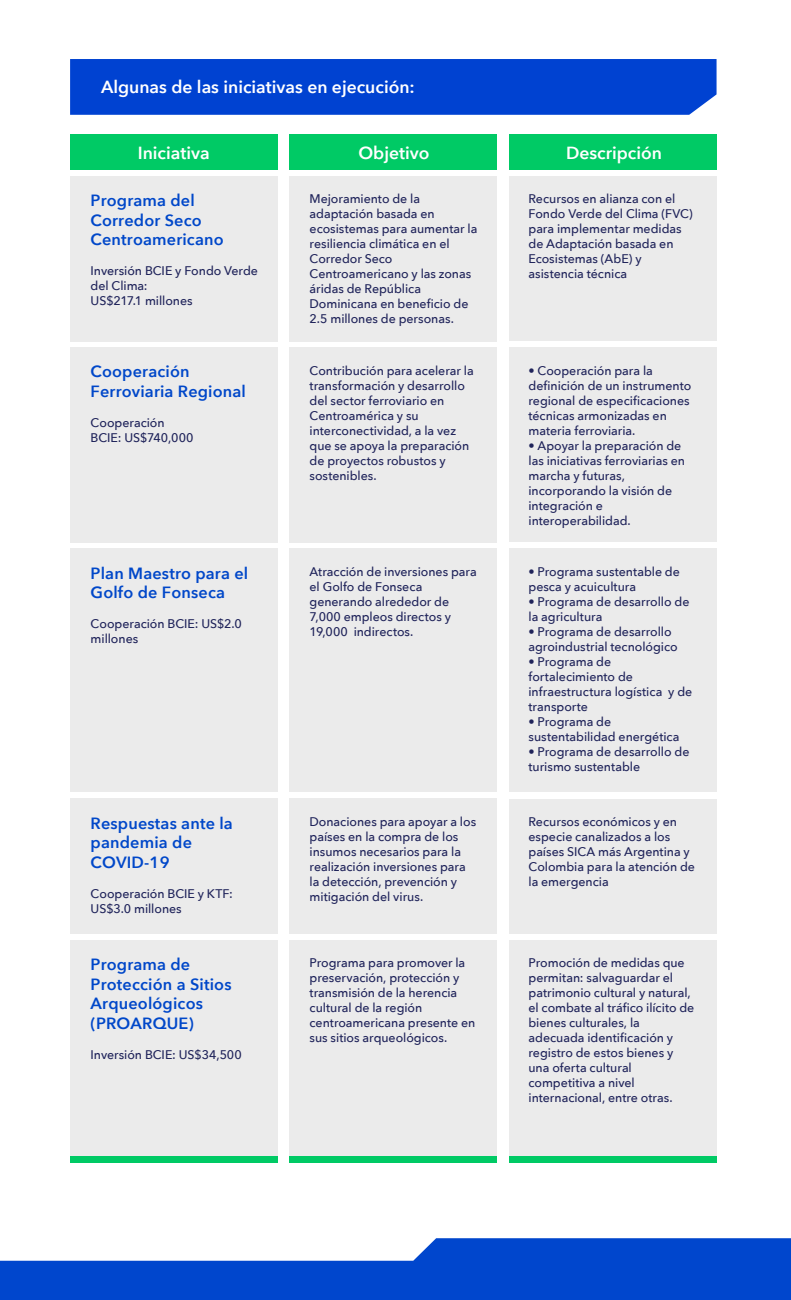
<style>
.page{position:relative;width:791px;height:1300px;background:#fff}
.page>*{position:absolute;margin:0;border:0;box-sizing:border-box;transform-origin:0 0}
.t1{font:600 17.5px "Avenir Next";color:#fff}
.t2{font:600 16.25px/19.5px "Avenir Next";letter-spacing:.01em;color:#0047c9}
.t3{font:500 12.5px/15px "Avenir Next";letter-spacing:-.005em;color:#1f235a}
</style>
<div class="page">
<div style="left:70px;top:59px;width:646px;height:56px;background:#0042d1"></div>
<div style="left:70px;top:135px;width:207px;height:35px;background:#00ca65"></div>
<div style="left:289px;top:135px;width:208px;height:35px;background:#00ca65"></div>
<div style="left:509px;top:135px;width:207px;height:35px;background:#00ca65"></div>
<div style="left:70px;top:347px;width:207px;height:195px;background:#ebebeb"></div>
<div style="left:289px;top:347px;width:208px;height:195px;background:#ebebeb"></div>
<div style="left:509px;top:347px;width:207px;height:195px;background:#ebebeb"></div>
<div style="left:70px;top:548px;width:207px;height:244px;background:#ebebeb"></div>
<div style="left:289px;top:548px;width:208px;height:244px;background:#ebebeb"></div>
<div style="left:509px;top:548px;width:207px;height:244px;background:#ebebeb"></div>
<svg style="left:0;top:1238px;width:790px;height:62px;fill:#0046cd"></svg>
<div style="left:70px;top:799px;width:207px;height:135px;background:#ebebeb"></div>
<div style="left:289px;top:799px;width:208px;height:135px;background:#ebebeb"></div>
<div style="left:509px;top:799px;width:207px;height:135px;background:#ebebeb"></div>
<div style="left:70px;top:940px;width:207px;height:217px;background:#ebebeb"></div>
<div style="left:289px;top:940px;width:208px;height:217px;background:#ebebeb"></div>
<div style="left:509px;top:940px;width:207px;height:217px;background:#ebebeb"></div>
<div style="left:70px;top:1156px;width:207px;height:6px;background:#00ca65"></div>
<div style="left:289px;top:1156px;width:208px;height:6px;background:#00ca65"></div>
<div style="left:509px;top:1156px;width:207px;height:6px;background:#00ca65"></div>
<div style="left:70px;top:176px;width:207px;height:165px;background:#ebebeb"></div>
<div style="left:289px;top:176px;width:208px;height:165px;background:#ebebeb"></div>
<div style="left:509px;top:176px;width:207px;height:164px;background:#ebebeb"></div>
<h1 class="t1" style="left:101px;top:72px;width:315px">Algunas de las iniciativas en ejecución:</h1>
<h1 class="t1" style="left:138px;top:138px;width:73px">Iniciativa</h1>
<h1 class="t1" style="left:358px;top:138px;width:72px">Objetivo</h1>
<h1 class="t1" style="left:566px;top:138px;width:97px">Descripción</h1>
<h2 class="t2" style="left:91px;top:190px;width:134px">Programa del<br>Corredor Seco<br>Centroamericano</h2>
<p class="t3" style="left:91px;top:263px;width:169px">Inversión BCIE y Fondo Verde del Clima:<br>US$217.1 millones</p>
<h2 class="t2" style="left:91px;top:362px;width:157px">Cooperación<br>Ferroviaria Regional</h2>
<p class="t3" style="left:91px;top:415px;width:104px">Cooperación<br>BCIE: US$740,000</p>
<h2 class="t2" style="left:91px;top:563px;width:159px">Plan Maestro para el<br>Golfo de Fonseca</h2>
<p class="t3" style="left:91px;top:616px;width:153px">Cooperación BCIE: US$2.0 millones</p>
<h2 class="t2" style="left:91px;top:813px;width:144px">Respuestas ante la pandemia de<br>COVID-19</h2>
<p class="t3" style="left:91px;top:886px;width:144px">Cooperación BCIE y KTF:<br>US$3.0 millones</p>
<h2 class="t2" style="left:91px;top:954px;width:142px">Programa de<br>Protección a Sitios<br>Arqueológicos (PROARQUE)</h2>
<p class="t3" style="left:91px;top:1046px;width:152px">Inversión BCIE: US$34,500</p>
<p class="t3" style="left:309px;top:191px;width:169px">Mejoramiento de la adaptación basada en ecosistemas para aumentar la resiliencia climática en el<br>Corredor Seco<br>Centroamericano y las zonas áridas de República<br>Dominicana en beneficio de<br>2.5 millones de personas.</p>
<p class="t3" style="left:528px;top:191px;width:165px">Recursos en alianza con el<br>Fondo Verde del Clima (FVC) para implementar medidas de Adaptación basada en<br>Ecosistemas (AbE) y asistencia técnica</p>
<p class="t3" style="left:309px;top:362px;width:166px">Contribución para acelerar la transformación y desarrollo del sector ferroviario en<br>Centroamérica y su interconectividad, a la vez que se apoya la preparación de proyectos robustos y sostenibles.</p>
<p class="t3" style="left:528px;top:362px;width:164px">• Cooperación para la definición de un instrumento regional de especificaciones técnicas armonizadas en materia ferroviaria.</p>
<p class="t3" style="left:528px;top:437px;width:158px">• Apoyar la preparación de las iniciativas ferroviarias en marcha y futuras, incorporando la visión de integración e interoperabilidad.</p>
<p class="t3" style="left:309px;top:564px;width:169px">Atracción de inversiones para el Golfo de Fonseca generando alrededor de<br>7,000 empleos directos y<br>19,000 indirectos.</p>
<p class="t3" style="left:528px;top:564px;width:153px">• Programa sustentable de pesca y acuicultura</p>
<p class="t3" style="left:528px;top:594px;width:162px">• Programa de desarrollo de la agricultura</p>
<p class="t3" style="left:528px;top:624px;width:151px">• Programa de desarrollo agroindustrial tecnológico</p>
<p class="t3" style="left:528px;top:654px;width:165px">• Programa de fortalecimiento de infraestructura logística y de transporte</p>
<p class="t3" style="left:528px;top:714px;width:152px">• Programa de sustentabilidad energética</p>
<p class="t3" style="left:528px;top:744px;width:162px">• Programa de desarrollo de turismo sustentable</p>
<p class="t3" style="left:309px;top:814px;width:168px">Donaciones para apoyar a los países en la compra de los insumos necesarios para la realización inversiones para la detección, prevención y mitigación del virus.</p>
<p class="t3" style="left:528px;top:814px;width:168px">Recursos económicos y en especie canalizados a los países SICA más Argentina y<br>Colombia para la atención de la emergencia</p>
<p class="t3" style="left:309px;top:955px;width:167px">Programa para promover la preservación, protección y transmisión de la herencia cultural de la región centroamericana presente en sus sitios arqueológicos.</p>
<p class="t3" style="left:528px;top:955px;width:167px">Promoción de medidas que permitan: salvaguardar el patrimonio cultural y natural, el combate al tráfico ilícito de bienes culturales, la adecuada identificación y registro de estos bienes y una oferta cultural competitiva a nivel internacional, entre otras.</p>
</div>
